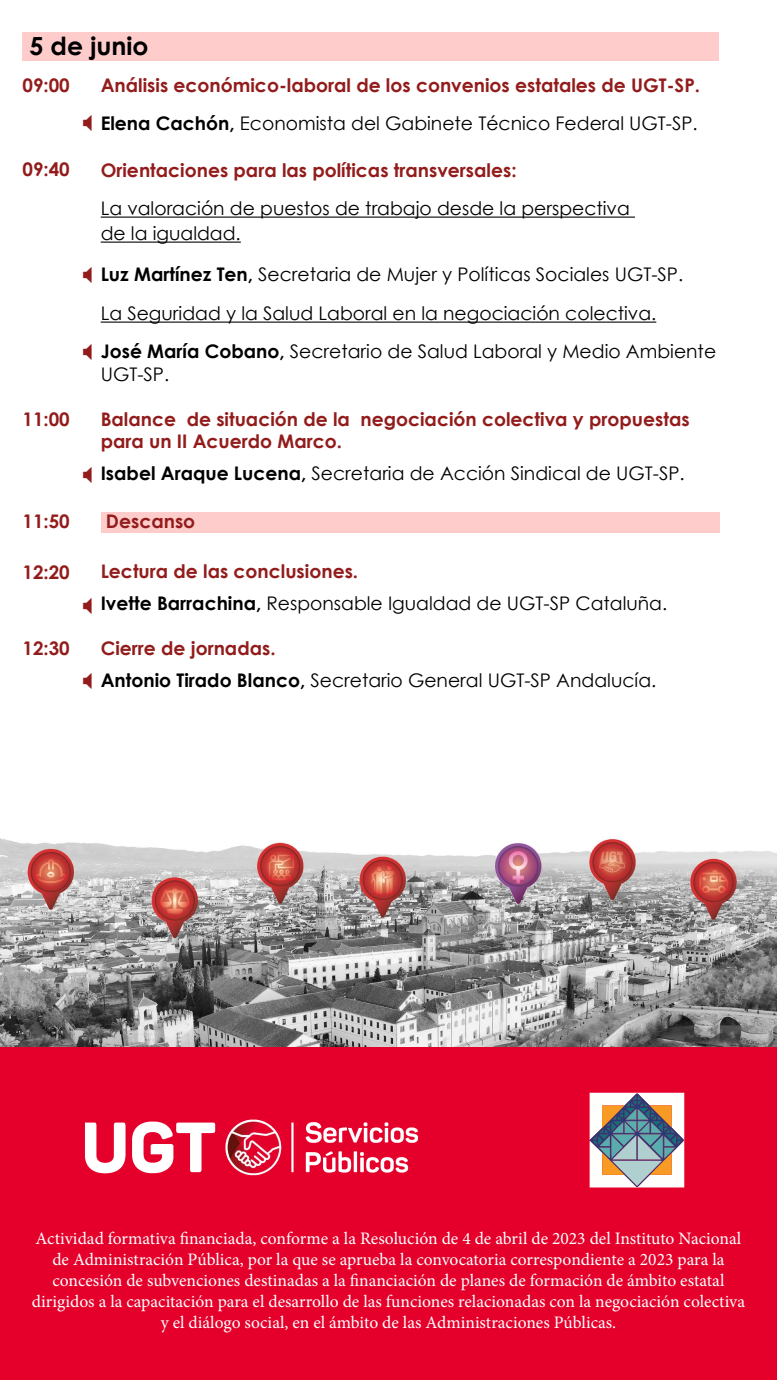
<style>
.page{position:relative;width:777px;height:1380px;background:#fff}
.page>*{position:absolute;margin:0;border:0;box-sizing:border-box;transform-origin:0 0}
.t1{font:700 25px "Century Gothic";color:#000}
.t2{font:18.75px/38.8px "Century Gothic";color:#000}
.t3{font:700 18.75px/38.1px "Century Gothic";color:#921c1b}
.t4{font:17.5px/21px "Minion Pro";color:#fff;text-align:center}
.s1{color:#000}
.s2{font-weight:400;color:#000}
.s3{font-weight:700}
.s4{font-weight:700;color:#921c1b}
</style>
<div class="page">
<hr style="left:101px;top:217px;width:533px;height:1px;background:#000">
<hr style="left:101px;top:242px;width:140px;height:1px;background:#000">
<hr style="left:101px;top:322px;width:555px;height:1px;background:#000">
<div style="left:101px;top:512px;width:618px;height:21px;background:#fcc"></div>
<div style="left:22px;top:32px;width:697px;height:29px;background:#fcc"></div>
<img style="left:0;top:838px;width:776px;height:210px">
<div style="left:0;top:1048px;width:776px;height:332px;background:#e5002b"></div>
<svg style="left:589px;top:1093px;width:95px;height:95px;background:#afb1b0"></svg>
<img style="left:6px;top:1046px;width:490px;height:130px">
<h1 class="t1" style="left:30px;top:27px;width:120px">5 de junio</h1>
<p class="t3" style="left:22px;top:65px;width:49px">09:00</p>
<p class="t3" style="left:22px;top:149px;width:49px">09:40</p>
<p class="t3" style="left:22px;top:400px;width:49px">11:00</p>
<p class="t3" style="left:22px;top:502px;width:49px">11:50</p>
<p class="t3" style="left:22px;top:552px;width:49px">12:20</p>
<p class="t3" style="left:22px;top:629px;width:49px">12:30</p>
<p class="t3" style="left:101px;top:65px;width:600px">Análisis económico-laboral de los convenios estatales de UGT-SP.<br><span class="s1">Elena Cachón,</span> <span class="s2">Economista del Gabinete Técnico Federal UGT-SP.</span></p>
<p class="t3" style="left:101px;top:150px;width:417px">Orientaciones para las políticas transversales:</p>
<p class="t2" style="left:101px;top:196px;width:530px;line-height:25px">La valoración de puestos de trabajo desde la perspectiva de la igualdad.</p>
<p class="t2" style="left:101px;top:255px;width:616px"><span class="s3">Luz Martínez Ten,</span> Secretaria de Mujer y Políticas Sociales UGT-SP.<br>La Seguridad y la Salud Laboral en la negociación colectiva.<br><span class="s3">José María Cobano,</span> Secretario de Salud Laboral y Medio Ambiente</p>
<p class="t2" style="left:101px;top:355px;width:70px">UGT-SP.</p>
<p class="t3" style="left:101px;top:407px;width:590px;line-height:22.5px">Balance de situación de la negociación colectiva y propuestas para un II Acuerdo Marco.</p>
<p class="t2" style="left:101px;top:454px;width:585px"><span class="s3">Isabel Araque Lucena,</span> Secretaria de Acción Sindical de UGT-SP.</p>
<p class="t3" style="left:106px;top:502px;width:91px">Descanso</p>
<p class="t2" style="left:101px;top:555px;width:568px;line-height:31.9px"><span class="s4">Lectura de las conclusiones.<br></span><span class="s3">Ivette Barrachina,</span> Responsable Igualdad de UGT-SP Cataluña.</p>
<p class="t2" style="left:101px;top:632px;width:557px;line-height:31.9px"><span class="s4">Cierre de jornadas.<br></span><span class="s3">Antonio Tirado Blanco,</span> Secretario General UGT-SP Andalucía.</p>
<p class="t4" style="left:32px;top:1228px;width:714px">Actividad formativa financiada, conforme a la Resolución de 4 de abril de 2023 del Instituto Nacional de Administración Pública, por la que se aprueba la convocatoria correspondiente a 2023 para la concesión de subvenciones destinadas a la financiación de planes de formación de ámbito estatal dirigidos a la capacitación para el desarrollo de las funciones relacionadas con la negociación colectiva y el diálogo social, en el ámbito de las Administraciones Públicas.</p>
</div>
